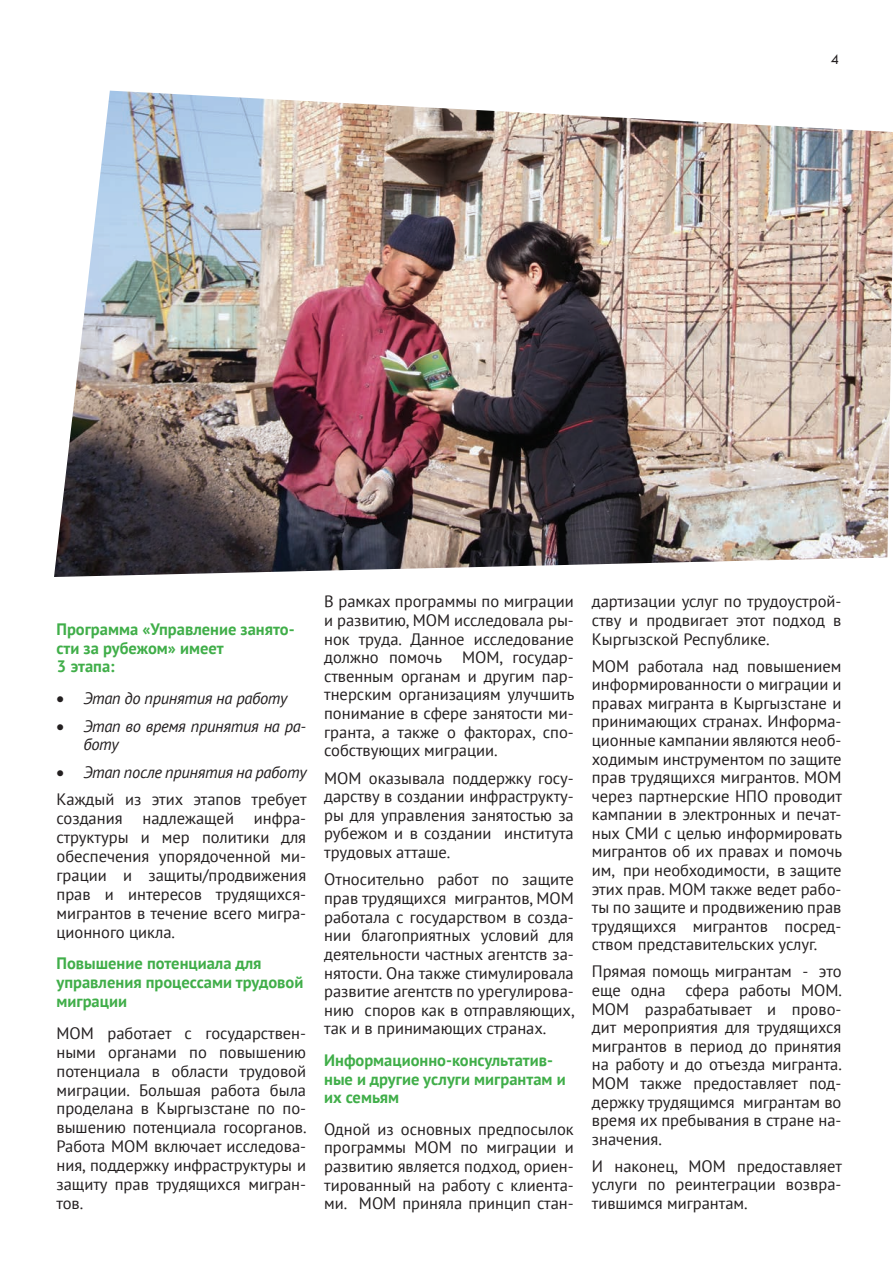
<style>
.page{position:relative;width:893px;height:1263px;background:#fff}
.page>*{position:absolute;margin:0;border:0;box-sizing:border-box;transform-origin:0 0}
.Обычный{font:16.5px/18.6px "PT Sans";color:#231f20;text-align:justify}
.Обычный-2{font:700 16.5px/18.9px "PT Sans";color:#40ae49}
.List_Paragraph{font:italic 16.5px/18.9px "PT Sans";letter-spacing:-.02em;color:#231f20}
.t1{font:15px "Tw Cen";color:#231f20}
</style>
<div class="page">
<img style="left:54px;top:91px;width:839px;height:486px">
<p class="t1" style="left:831px;top:51px;width:10px">4</p>
<p class="Обычный-2" style="left:57px;top:619px;width:240px">Программа «Управление занято&shy;сти за рубежом» имеет<br>3 этапа:</p>
<p class="List_Paragraph" style="left:57px;top:688px;width:232px">• Этап до принятия на работу</p>
<p class="List_Paragraph" style="left:83px;top:716px;width:224px;text-indent:-27px">• Этап во время принятия на ра&shy;боту</p>
<p class="List_Paragraph" style="left:57px;top:762px;width:252px">• Этап после принятия на работу</p>
<p class="Обычный" style="left:57px;top:790px;width:252px">Каждый из этих этапов требует создания надлежащей инфра&shy;структуры и мер политики для обеспечения упорядоченной ми&shy;грации и защиты/продвижения прав и интересов трудящихся&shy;мигрантов в течение всего мигра&shy;ционного цикла.</p>
<p class="Обычный-2" style="left:57px;top:954px;width:248px">Повышение потенциала для управления процессами трудовой миграции</p>
<p class="Обычный" style="left:57px;top:1023px;width:252px">МОМ работает с государствен&shy;ными органами по повышению потенциала в области трудовой миграции. Большая работа была проделана в Кыргызстане по по&shy;вышению потенциала госорганов.<br>Работа МОМ включает исследова&shy;ния, поддержку инфраструктуры и защиту прав трудящихся мигран&shy;тов.</p>
<p class="Обычный" style="left:324px;top:592px;width:252px">В рамках программы по миграции и развитию, МОМ исследовала ры&shy;нок труда. Данное исследование должно помочь МОМ, государ&shy;ственным органам и другим пар&shy;тнерским организациям улучшить понимание в сфере занятости ми&shy;гранта, а также о факторах, спо&shy;собствующих миграции.</p>
<p class="Обычный" style="left:324px;top:768px;width:251px">МОМ оказывала поддержку госу&shy;дарству в создании инфраструкту&shy;ры для управления занятостью за рубежом и в создании института трудовых атташе.</p>
<p class="Обычный" style="left:324px;top:870px;width:252px">Относительно работ по защите прав трудящихся мигрантов, МОМ работала с государством в созда&shy;нии благоприятных условий для деятельности частных агентств за&shy;нятости. Она также стимулировала развитие агентств по урегулирова&shy;нию споров как в отправляющих, так и в принимающих странах.</p>
<p class="Обычный-2" style="left:324px;top:1050px;width:243px">Информационно-консультатив&shy;ные и другие услуги мигрантам и их семьям</p>
<p class="Обычный" style="left:324px;top:1119px;width:251px">Одной из основных предпосылок программы МОМ по миграции и развитию является подход, ориен&shy;тированный на работу с клиента&shy;ми. МОМ приняла принцип стан-</p>
<p class="Обычный" style="left:592px;top:592px;width:251px">дартизации услуг по трудоустрой&shy;ству и продвигает этот подход в Кыргызской Республике.</p>
<p class="Обычный" style="left:592px;top:656px;width:252px">МОМ работала над повышением информированности о миграции и правах мигранта в Кыргызстане и принимающих странах. Информа&shy;ционные кампании являются необ&shy;ходимым инструментом по защите прав трудящихся мигрантов. МОМ через партнерские НПО проводит кампании в электронных и печат&shy;ных СМИ с целью информировать мигрантов об их правах и помочь им, при необходимости, в защите этих прав. МОМ также ведет рабо&shy;ты по защите и продвижению прав трудящихся мигрантов посред&shy;ством представительских услуг.</p>
<p class="Обычный" style="left:592px;top:962px;width:252px">Прямая помощь мигрантам - это еще одна сфера работы МОМ.<br>МОМ разрабатывает и прово&shy;дит мероприятия для трудящихся мигрантов в период до принятия на работу и до отъезда мигранта.<br>МОМ также предоставляет под&shy;держку трудящимся мигрантам во время их пребывания в стране на&shy;значения.</p>
<p class="Обычный" style="left:592px;top:1156px;width:252px">И наконец, МОМ предоставляет услуги по реинтеграции возвра&shy;тившимся мигрантам.</p>
</div>
